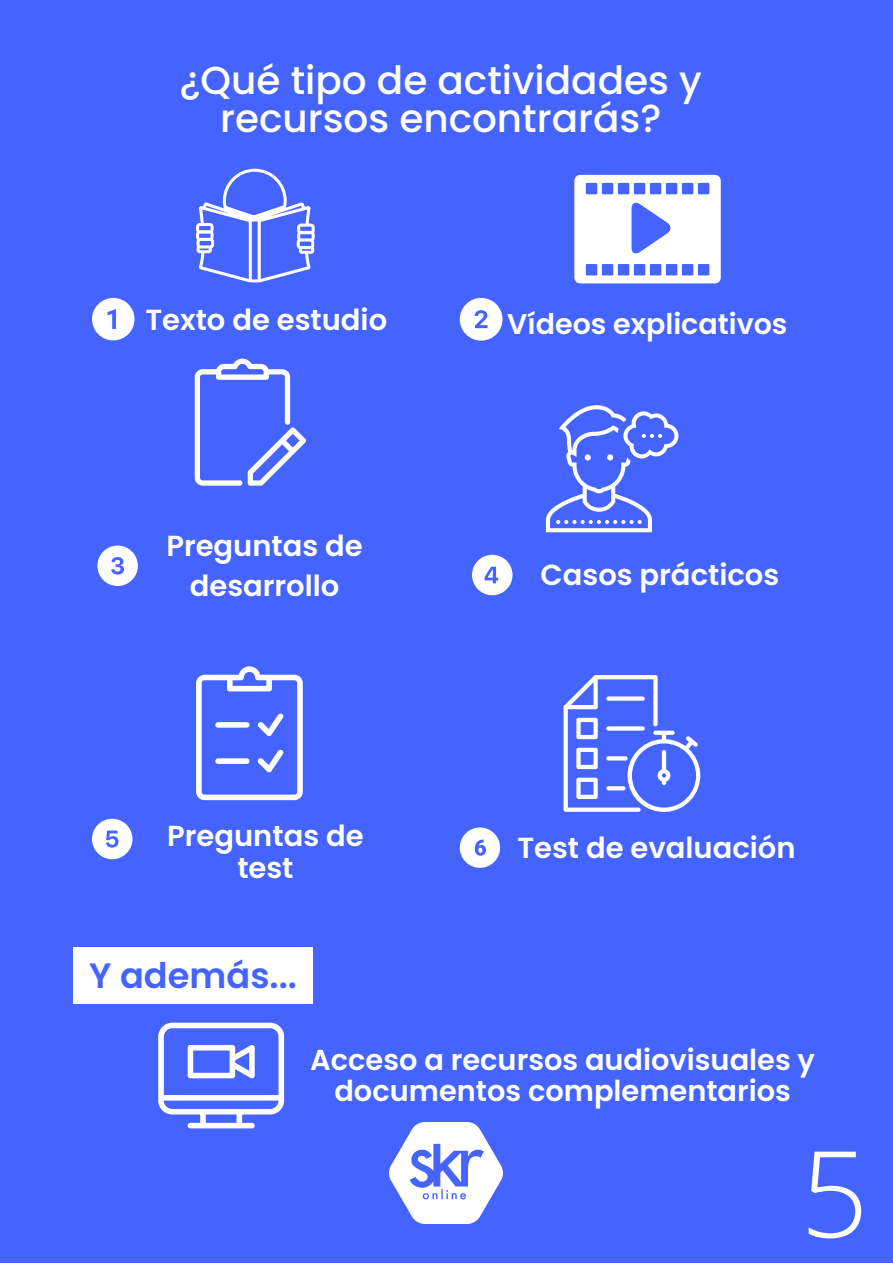
<style>
.page{position:relative;width:893px;height:1264px;background:#fff}
.page>*{position:absolute;margin:0;border:0;box-sizing:border-box;transform-origin:0 0}
.t1{font:300 119.85px "Open Sans";color:#fff}
.t2{font:500 39px/38.2px "Poppins";color:#fff;text-align:center}
.t3{font:600 35.25px "Poppins";color:#4564ff}
.t4{font:600 28.95px/40.5px "Poppins";color:#fff;text-align:center}
.t5{font:600 28.8px/31.5px "Poppins";color:#fff;text-align:center}
.t6{font:600 28.5px "Poppins";color:#fff}
</style>
<div class="page">
<div style="left:0;top:0;width:892px;height:1262px;background:#4564ff"></div>
<svg style="left:196px;top:169px;width:119px;height:113px"></svg>
<svg style="left:92px;top:298px;width:42px;height:42px"></svg>
<svg style="left:563px;top:675px;width:137px;height:137px"></svg>
<svg style="left:606px;top:786px;width:19px;height:4px"></svg>
<div style="left:459px;top:827px;width:41px;height:40px;background:#fff;border-radius:50%"></div>
<svg style="left:475px;top:839px;width:11px;height:16px"></svg>
<svg style="left:97px;top:545px;width:41px;height:41px"></svg>
<svg style="left:195px;top:358px;width:111px;height:127px"></svg>
<svg style="left:196px;top:666px;width:107px;height:134px"></svg>
<svg style="left:92px;top:818px;width:40px;height:41px"></svg>
<svg style="left:158px;top:1022px;width:126px;height:106px"></svg>
<div style="left:73px;top:947px;width:240px;height:56px;background:#fff"></div>
<svg style="left:459px;top:298px;width:43px;height:42px"></svg>
<svg style="left:472px;top:555px;width:40px;height:40px"></svg>
<svg style="left:546px;top:405px;width:132px;height:127px"></svg>
<svg style="left:574px;top:175px;width:146px;height:108px"></svg>
<img style="left:390px;top:1122px;width:112px;height:101px">
<h2 class="t2" style="left:179px;top:61px;width:523px">¿Qué tipo de actividades y recursos encontrarás?</h2>
<p class="t4" style="left:145px;top:299px;width:243px">Texto de estudio</p>
<p class="t4" style="left:166px;top:525px;width:198px">Preguntas de desarrollo</p>
<p class="t4" style="left:167px;top:820px;width:198px;line-height:31.7px">Preguntas de test</p>
<p class="t3" style="left:89px;top:950px;width:209px">Y además...</p>
<p class="t6" style="left:507px;top:303px;width:282px">Vídeos explicativos</p>
<p class="t4" style="left:540px;top:554px;width:240px">Casos prácticos</p>
<p class="t4" style="left:517px;top:827px;width:280px">Test de evaluación</p>
<p class="t5" style="left:310px;top:1044px;width:506px">Acceso a recursos audiovisuales y documentos complementarios</p>
<h1 class="t1" style="left:800px;top:1109px;width:70px">5</h1>
</div>
